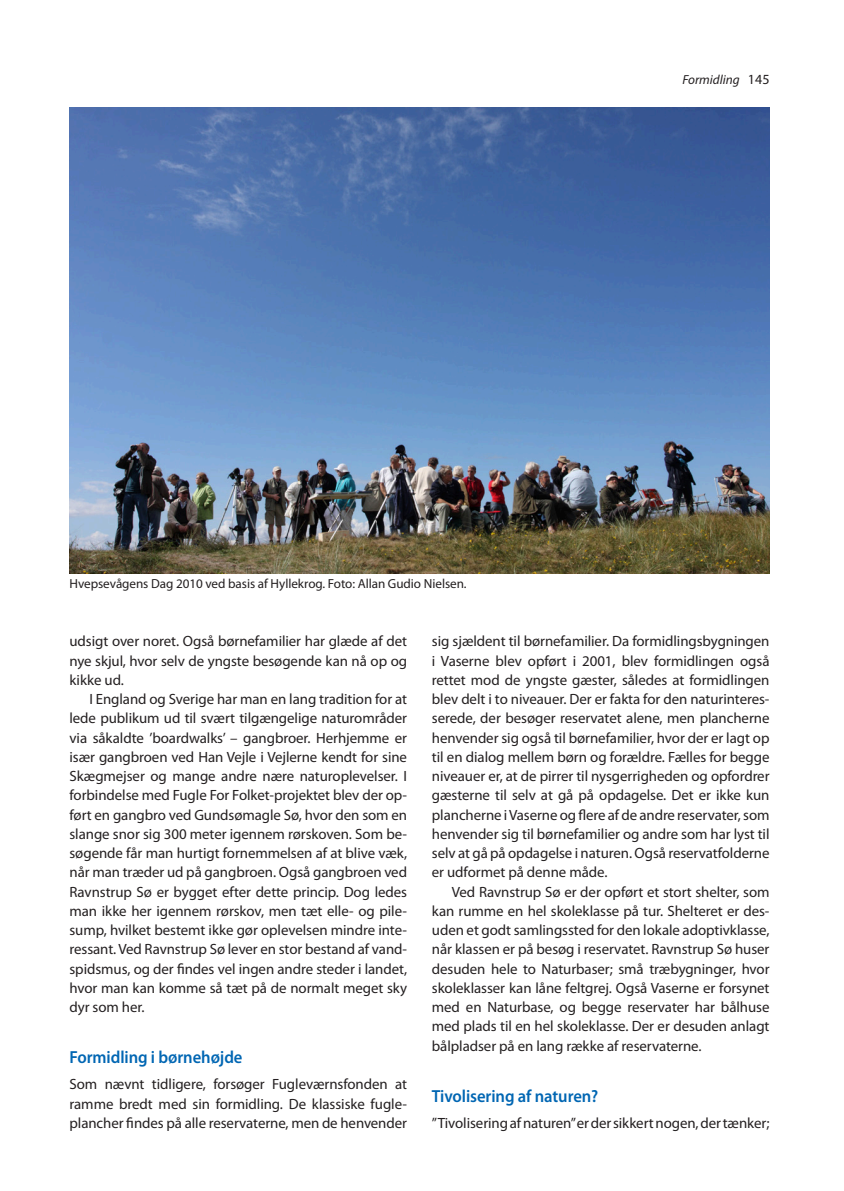
<style>
.page{position:relative;width:844px;height:1191px;background:#fff}
.page>*{position:absolute;margin:0;border:0;box-sizing:border-box;transform-origin:0 0}
.t1{font:600 17.5px "Myriad Pro";letter-spacing:-.005em;color:#0166b3;scale:.95 1}
.t2{font:14.88px/19.2px "Myriad Pro";letter-spacing:-.005em;color:#231f20;text-align:justify}
.t3{font:13.12px "Myriad Pro";letter-spacing:-.005em;color:#231f20}
.t4{font:italic 13.12px "Myriad Pro";color:#231f20}
.s1{font-style:normal;font-size:14px}
</style>
<div class="page">
<img style="left:69px;top:107px;width:700px;height:466px">
<p class="t3" style="left:69px;top:576px;width:398px">Hvepsevågens Dag 2010 ved basis af Hyllekrog. Foto: Allan Gudio Nielsen.</p>
<p class="t4" style="left:682px;top:72px;width:88px">Formidling <span class="s1">145</span></p>
<p class="t2" style="left:69px;top:631px;width:339px">udsigt over noret. Også børnefamilier har glæde af det nye skjul, hvor selv de yngste besøgende kan nå op og kikke ud.</p>
<p class="t2" style="left:69px;top:689px;width:339px;text-indent:20px">I England og Sverige har man en lang tradition for at lede publikum ud til svært tilgængelige naturområder via såkaldte ’boardwalks’ – gangbroer. Herhjemme er især gangbroen ved Han Vejle i Vejlerne kendt for sine Skægmejser og mange andre nære naturoplevelser. I forbindelse med Fugle For Folket-projektet blev der op&shy;ført en gangbro ved Gundsømagle Sø, hvor den som en slange snor sig 300 meter igennem rørskoven. Som be&shy;søgende får man hurtigt fornemmelsen af at blive væk, når man træder ud på gangbroen. Også gangbroen ved Ravnstrup Sø er bygget efter dette princip. Dog ledes man ikke her igennem rørskov, men tæt elle- og pile&shy;sump, hvilket bestemt ikke gør oplevelsen mindre inte&shy;ressant. Ved Ravnstrup Sø lever en stor bestand af vand&shy;spidsmus, og der findes vel ingen andre steder i landet, hvor man kan komme så tæt på de normalt meget sky dyr som her.</p>
<p class="t1" style="left:69px;top:1046px;width:183px">Formidling i børnehøjde</p>
<p class="t2" style="left:69px;top:1074px;width:339px">Som nævnt tidligere, forsøger Fugleværnsfonden at ramme bredt med sin formidling. De klassiske fugle&shy;plancher findes på alle reservaterne, men de henvender</p>
<p class="t2" style="left:432px;top:631px;width:339px">sig sjældent til børnefamilier. Da formidlingsbygningen i Vaserne blev opført i 2001, blev formidlingen også rettet mod de yngste gæster, således at formidlingen blev delt i to niveauer. Der er fakta for den naturinteres&shy;serede, der besøger reservatet alene, men plancherne henvender sig også til børnefamilier, hvor der er lagt op til en dialog mellem børn og forældre. Fælles for begge niveauer er, at de pirrer til nysgerrigheden og opfordrer gæsterne til selv at gå på opdagelse. Det er ikke kun plancherne i Vaserne og flere af de andre reservater, som henvender sig til børnefamilier og andre som har lyst til selv at gå på opdagelse i naturen. Også reservatfolderne er udformet på denne måde.</p>
<p class="t2" style="left:432px;top:882px;width:339px;text-indent:20px">Ved Ravnstrup Sø er der opført et stort shelter, som kan rumme en hel skoleklasse på tur. Shelteret er des&shy;uden et godt samlingssted for den lokale adoptivklasse, når klassen er på besøg i reservatet. Ravnstrup Sø huser desuden hele to Naturbaser; små træbygninger, hvor skoleklasser kan låne feltgrej. Også Vaserne er forsynet med en Naturbase, og begge reservater har bålhuse med plads til en hel skoleklasse. Der er desuden anlagt bålpladser på en lang række af reservaterne.</p>
<p class="t1" style="left:432px;top:1084px;width:177px">Tivolisering af naturen?</p>
<p class="t2" style="left:432px;top:1113px;width:339px">”Tivolisering af naturen” er der sikkert nogen, der tænker;</p>
</div>
